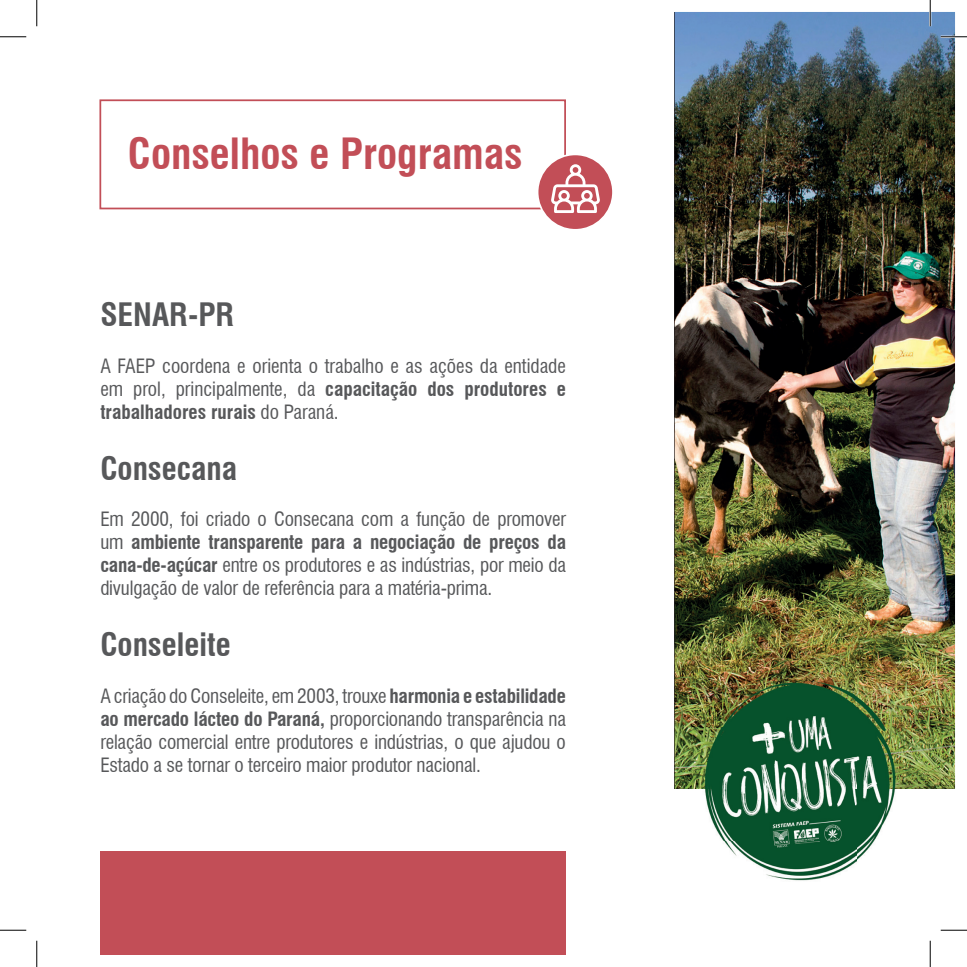
<style>
.page{position:relative;width:967px;height:967px;background:#fff}
.page>*{position:absolute;margin:0;border:0;box-sizing:border-box;transform-origin:0 0}
.t1{font:700 condensed 42px "Swiss 721 BT";color:#c24e57}
.t2{font:700 condensed 31.5px "Swiss 721 BT";color:#57585a}
.t3{font:condensed 19.25px/23.1px "Swiss 721 BT";letter-spacing:-.01em;color:#57585a;text-align:justify}
.s1{font-weight:700}
</style>
<div class="page">
<div style="left:99px;top:99px;width:467px;height:110px;background:#fff;border:2px solid #c24e57"></div>
<div style="left:100px;top:851px;width:466px;height:103px;background:#c24e57"></div>
<div style="left:537px;top:154px;width:76px;height:76px;background:#c24e57;border-radius:50%"></div>
<div style="left:536px;top:153px;width:78px;height:78px;border:2px solid #fff;border-radius:50%"></div>
<svg style="left:550px;top:164px;width:50px;height:49px"></svg>
<img style="left:674px;top:12px;width:280px;height:776px">
<img style="left:692px;top:667px;width:218px;height:214px">
<img style="left:692px;top:788px;width:218px;height:1px">
<hr style="left:940px;top:36px;width:26px;height:2px;background:#fff">
<hr style="left:929px;top:0;width:2px;height:26px;background:#fff">
<svg style="left:0;top:36px;width:26px;height:1px"></svg>
<svg style="left:940px;top:36px;width:26px;height:1px"></svg>
<svg style="left:0;top:929px;width:26px;height:1px"></svg>
<svg style="left:940px;top:929px;width:26px;height:1px"></svg>
<svg style="left:36px;top:0;width:1px;height:26px"></svg>
<svg style="left:36px;top:940px;width:1px;height:26px"></svg>
<svg style="left:929px;top:0;width:1px;height:26px"></svg>
<svg style="left:929px;top:940px;width:1px;height:26px"></svg>
<h1 class="t1" style="left:128px;top:128px;width:396px">Conselhos e Programas</h1>
<h2 class="t2" style="left:100px;top:296px;width:135px">SENAR-PR</h2>
<p class="t3" style="left:100px;top:354px;width:467px">A FAEP coordena e orienta o trabalho e as ações da entidade em prol, principalmente, da <span class="s1">capacitação dos produtores e trabalhadores rurais</span> do Paraná.</p>
<h2 class="t2" style="left:100px;top:449px;width:138px">Consecana</h2>
<p class="t3" style="left:100px;top:507px;width:467px">Em 2000, foi criado o Consecana com a função de promover um <span class="s1">ambiente transparente para a negociação de preços da cana-de-açúcar</span> entre os produtores e as indústrias, por meio da divulgação de valor de referência para a matéria-prima.</p>
<h2 class="t2" style="left:100px;top:626px;width:132px">Conseleite</h2>
<p class="t3" style="left:100px;top:684px;width:467px">A criação do Conseleite, em 2003, trouxe <span class="s1">harmonia e estabilidade ao mercado lácteo do Paraná,</span> proporcionando transparência na relação comercial entre produtores e indústrias, o que ajudou o Estado a se tornar o terceiro maior produtor nacional.</p>
</div>
